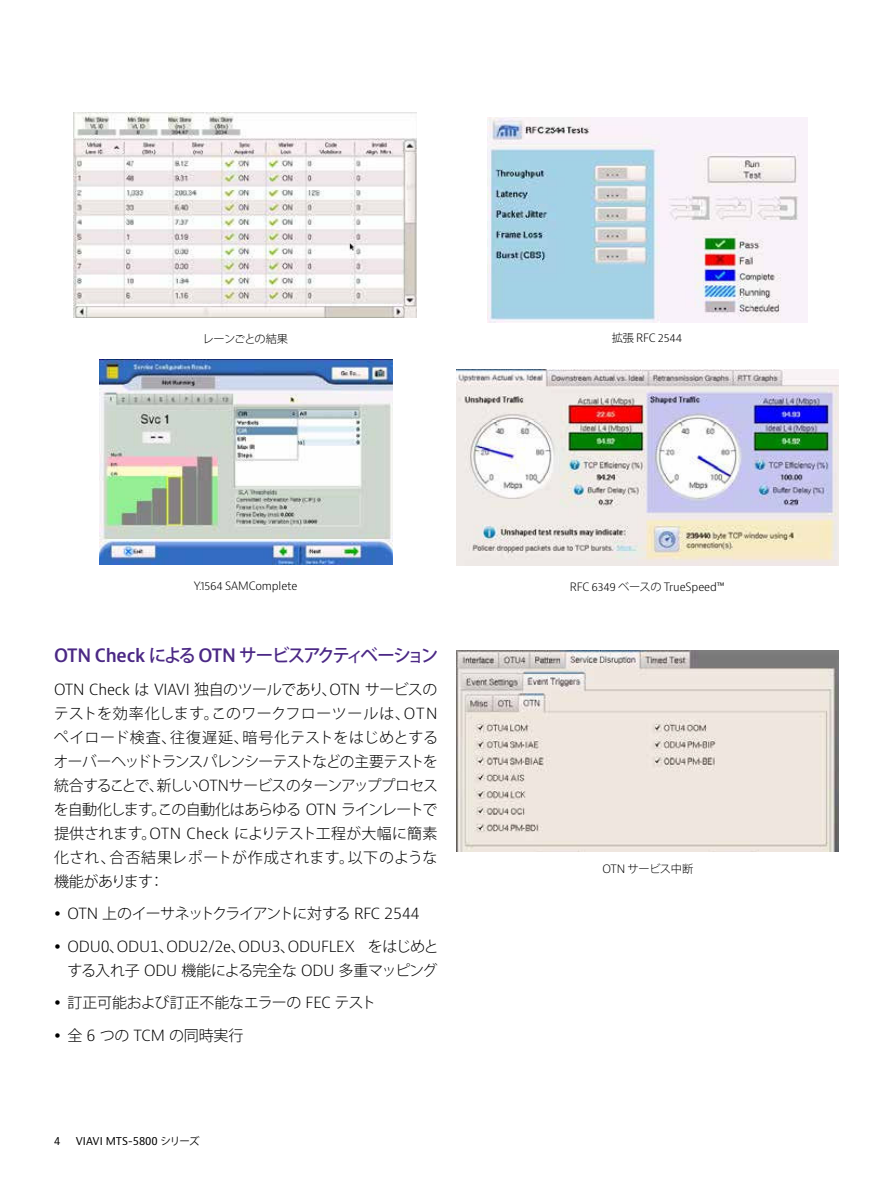
<style>
.page{position:relative;width:893px;height:1191px;background:#fff}
.page>*{position:absolute;margin:0;border:0;box-sizing:border-box;transform-origin:0 0}
.t1{font:500 18px "Koz Go Pro";letter-spacing:-.14em;color:#4b2885}
.t2{font:300 15px/24px "Koz Go Pro";letter-spacing:-.01em;color:#000;text-align:justify}
.t3{font:300 15px "Bernino Sans";letter-spacing:-.01em;color:#000}
.t4{font:300 15px "Koz Go Pro";letter-spacing:-.08em;color:#000}
.t5{font:300 11.25px "Bernino Sans";letter-spacing:-.015em;color:#000}
.t6{font:300 11.25px "Koz Go Pro";letter-spacing:-.03em;color:#000}
.t7{font:300 11.25px "Koz Go Pro";letter-spacing:-.07em;color:#000}
.t8{font:10.5px "Bernino Sans";color:#000}
.s1{font-family:"Bernino Sans";font-weight:600}
.s2{font-family:"Koz Go Pro"}
.s3{font-family:"Bernino Sans"}
</style>
<div class="page">
<img style="left:99px;top:359px;width:293px;height:205px">
<img style="left:487px;top:118px;width:320px;height:205px">
<img style="left:457px;top:369px;width:382px;height:196px">
<img style="left:74px;top:113px;width:343px;height:205px">
<img style="left:457px;top:650px;width:382px;height:201px">
<p class="t7" style="left:202px;top:331px;width:87px">レーンごとの結果</p>
<p class="t5" style="left:194px;top:580px;width:105px">Y.1564 SAMComplete</p>
<p class="t1" style="left:54px;top:644px;width:386px"><span class="s1">OTN Check</span> による <span class="s1">OTN</span> サービスアクティベーション</p>
<p class="t3" style="left:54px;top:682px;width:385px">OTN Check <span class="s2">は</span> VIAVI <span class="s2">独自のツールであり、</span>OTN <span class="s2">サービスの</span></p>
<p class="t2" style="left:54px;top:701px;width:386px">テストを効率化します。このワークフローツールは、<span class="s3">OTN</span>ペイロード検査、往復遅延、暗号化テストをはじめとするオーバーヘッドトランスパレンシーテストなどの主要テストを統合することで、新しい<span class="s3">OTN</span>サービスのターンアッププロセスを自動化します。この自動化はあらゆる <span class="s3">OTN</span> ラインレートで提供されます。<span class="s3">OTN Check</span> によりテスト工程が大幅に簡素化され、合否結果レポートが作成されます。以下のような機能があります：</p>
<p class="t4" style="left:68px;top:903px;width:354px"><span class="s3">OTN</span> 上のイーサネットクライアントに対する <span class="s3">RFC 2544</span></p>
<p class="t3" style="left:68px;top:939px;width:373px">ODU0<span class="s2">、</span>ODU1<span class="s2">、</span>ODU2/2e<span class="s2">、</span>ODU3<span class="s2">、</span>ODUFLEX <span class="s2">をはじめと</span></p>
<p class="t2" style="left:68px;top:954px;width:371px;line-height:32.5px;text-align:left">する入れ子 <span class="s3">ODU</span> 機能による完全な <span class="s3">ODU</span> 多重マッピング訂正可能および訂正不能なエラーの <span class="s3">FEC</span> テスト<br>全 <span class="s3">6</span> つの <span class="s3">TCM</span> の同時実行</p>
<p class="t8" style="left:54px;top:1137px;width:8px">4</p>
<p class="t8" style="left:76px;top:1137px;width:125px">VIAVI MTS-5800 <span class="s2">シリーズ</span></p>
<p class="t5" style="left:612px;top:333px;width:72px"><span class="s2">拡張</span> RFC 2544</p>
<p class="t5" style="left:570px;top:581px;width:156px">RFC 6349 <span class="s2">ベースの</span> TrueSpeed<span class="s2">™</span></p>
<p class="t6" style="left:602px;top:861px;width:92px"><span class="s3">OTN</span> サービス中断</p>
</div>
